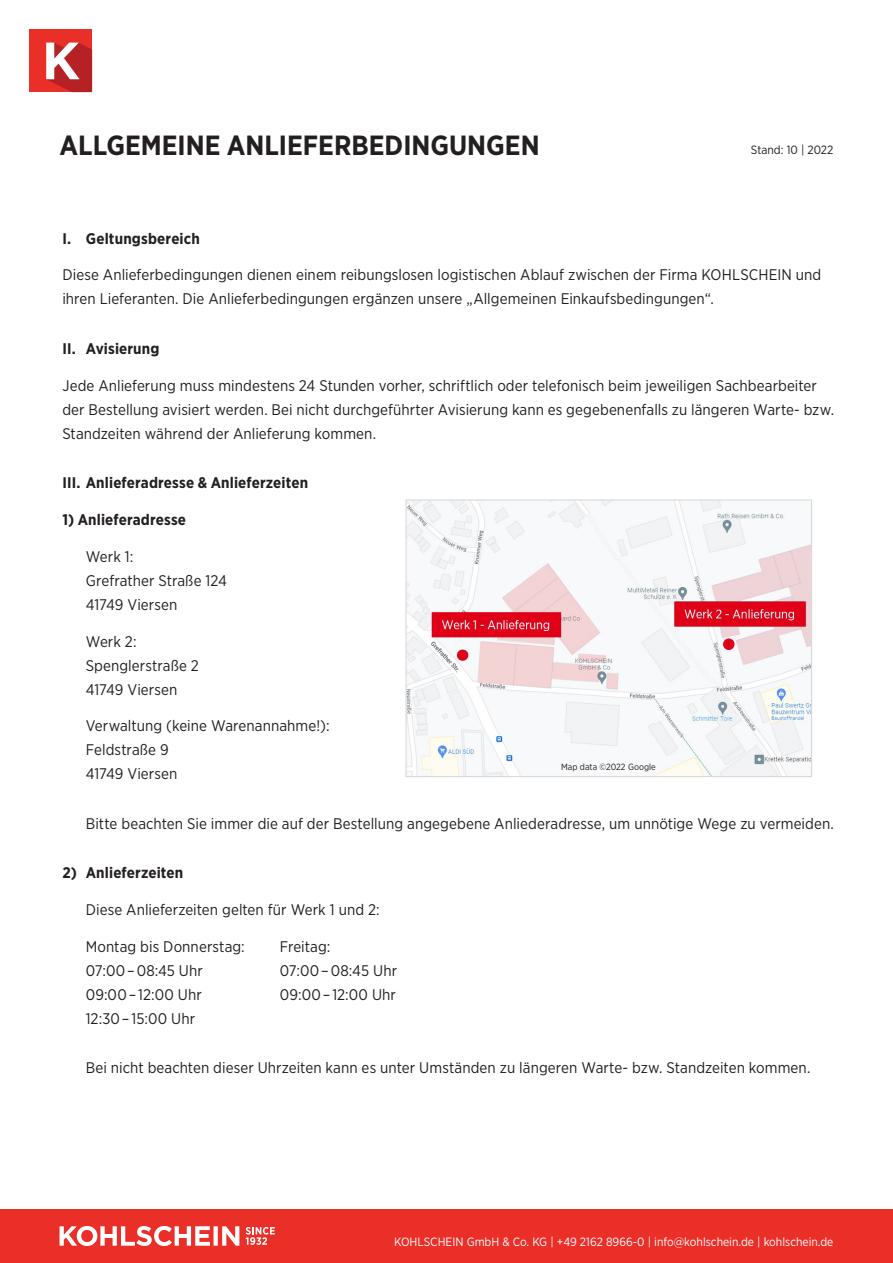
<style>
.page{position:relative;width:893px;height:1263px;background:#fff}
.page>*{position:absolute;margin:0;border:0;box-sizing:border-box;transform-origin:0 0}
.t1{font:700 27.75px "Gotham Narrow";color:#231f20}
.t2{font:15.3px/24px "Gotham Narrow";letter-spacing:.005em;color:#231f20}
.t3{font:700 15.3px "Gotham Narrow";letter-spacing:.01em;color:#231f20}
.t4{font:12px "Gotham Narrow";color:#fff}
.t5{font:12px "Gotham Narrow";color:#231f20}
.t6{font:9px "Gotham Narrow";color:#231f20}
</style>
<div class="page">
<div style="left:0;top:1209px;width:893px;height:54px;background:#ea2f29"></div>
<svg style="left:60px;top:1226px;width:179px;height:20px"></svg>
<svg style="left:246px;top:1227px;width:29px;height:18px"></svg>
<div style="left:30px;top:30px;width:62px;height:62px;background:#ea2f29"></div>
<svg style="left:46px;top:43px;width:46px;height:49px;background:#d06365"></svg>
<img style="left:405px;top:499px;width:408px;height:278px">
<h1 class="t1" style="left:60px;top:127px;width:482px">ALLGEMEINE ANLIEFERBEDINGUNGEN</h1>
<p class="t5" style="left:751px;top:142px;width:84px">Stand: 10 | 2022</p>
<p class="t3" style="left:62px;top:228px;width:139px">I. Geltungsbereich</p>
<p class="t2" style="left:62px;top:263px;width:760px">Diese Anlieferbedingungen dienen einem reibungslosen logistischen Ablauf zwischen der Firma KOHLSCHEIN und ihren Lieferanten. Die Anlieferbedingungen ergänzen unsere „Allgemeinen Einkaufsbedingungen“.</p>
<p class="t3" style="left:62px;top:339px;width:99px">II. Avisierung</p>
<p class="t2" style="left:62px;top:373px;width:773px">Jede Anlieferung muss mindestens 24 Stunden vorher, schriftlich oder telefonisch beim jeweiligen Sachbearbeiter der Bestellung avisiert werden. Bei nicht durchgeführter Avisierung kann es gegebenenfalls zu längeren Warte- bzw.<br>Standzeiten während der Anlieferung kommen.</p>
<p class="t3" style="left:62px;top:473px;width:247px">III. Anlieferadresse &amp; Anlieferzeiten</p>
<p class="t3" style="left:62px;top:510px;width:125px">1) Anlieferadresse</p>
<p class="t2" style="left:86px;top:544px;width:143px">Werk 1:<br>Grefrather Straße 124<br>41749 Viersen</p>
<p class="t2" style="left:86px;top:629px;width:115px">Werk 2:<br>Spenglerstraße 2<br>41749 Viersen</p>
<p class="t2" style="left:86px;top:714px;width:245px">Verwaltung (keine Warenannahme!):<br>Feldstraße 9<br>41749 Viersen</p>
<p class="t2" style="left:86px;top:811px;width:750px">Bitte beachten Sie immer die auf der Bestellung angegebene Anliederadresse, um unnötige Wege zu vermeiden.</p>
<p class="t3" style="left:62px;top:863px;width:122px">2) Anlieferzeiten</p>
<p class="t2" style="left:86px;top:897px;width:295px">Diese Anlieferzeiten gelten für Werk 1 und 2:</p>
<p class="t2" style="left:86px;top:934px;width:161px">Montag bis Donnerstag:</p>
<p class="t2" style="left:280px;top:934px;width:52px">Freitag:</p>
<p class="t2" style="left:86px;top:958px;width:119px">07:00 – 08:45 Uhr</p>
<p class="t2" style="left:280px;top:958px;width:119px">07:00 – 08:45 Uhr</p>
<p class="t2" style="left:86px;top:982px;width:118px">09:00 – 12:00 Uhr</p>
<p class="t2" style="left:280px;top:982px;width:118px">09:00 – 12:00 Uhr</p>
<p class="t2" style="left:86px;top:1006px;width:111px">12:30 – 15:00 Uhr</p>
<p class="t2" style="left:86px;top:1056px;width:726px">Bei nicht beachten dieser Uhrzeiten kann es unter Umständen zu längeren Warte- bzw. Standzeiten kommen.</p>
<p class="t6" style="left:561px;top:762px;width:96px">Map data ©2022 Google</p>
<p class="t4" style="left:394px;top:1234px;width:441px">KOHLSCHEIN GmbH &amp; Co. KG | +49 2162 8966-0 | info@kohlschein.de | kohlschein.de</p>
</div>
